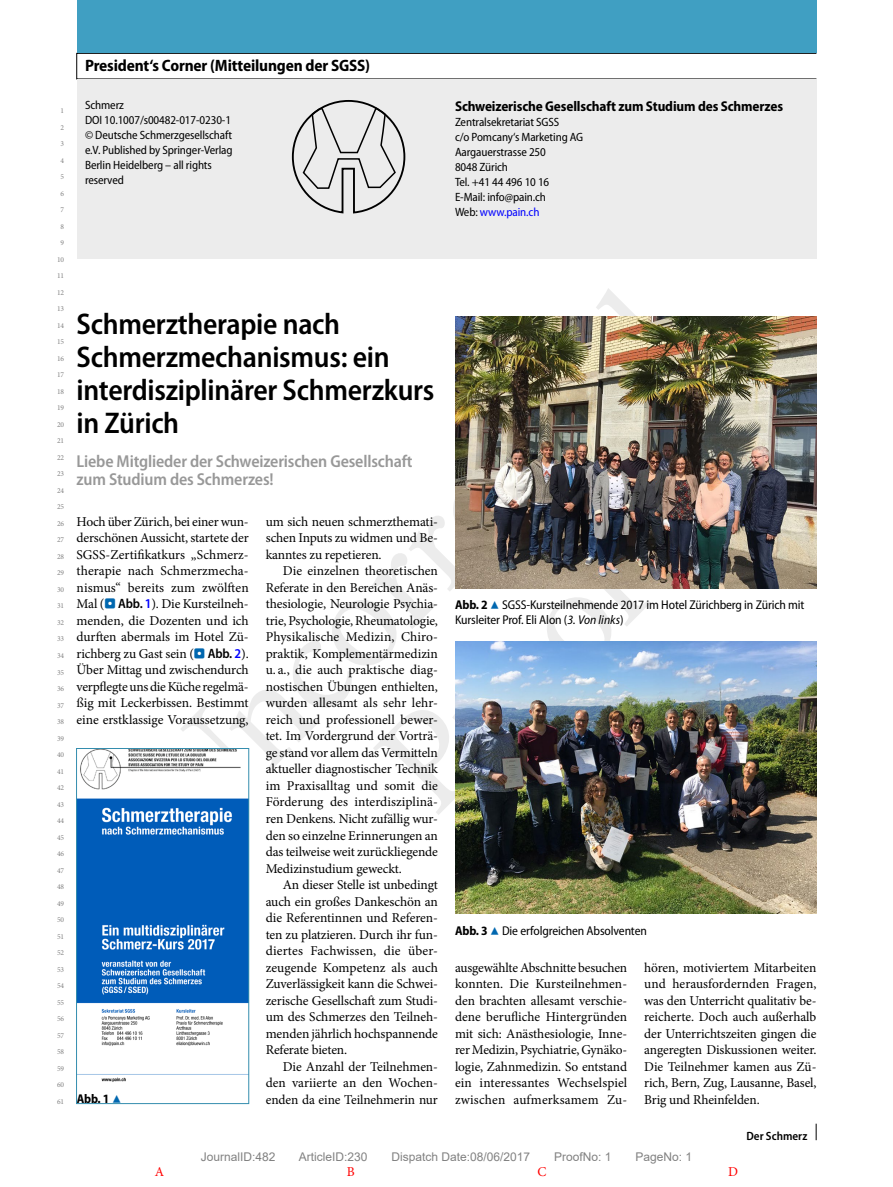
<style>
.page{position:relative;width:893px;height:1187px;background:#fff}
.page>*{position:absolute;margin:0;border:0;box-sizing:border-box;transform-origin:0 0}
.t1{font:600 semi-condensed 30px/33px "Myriad Pro";letter-spacing:-.01em;color:#000}
.t2{font:600 semi-condensed 17.25px/18px "Myriad Pro";letter-spacing:-.01em;color:#989898}
.t3{font:700 semi-condensed 16.5px "Myriad Pro";letter-spacing:-.01em;color:#000}
.t4{font:700 semi-condensed 14.25px "Myriad Pro";letter-spacing:-.01em;color:#000}
.t5{font:13.5px/16.5px "Minion Pro";letter-spacing:-.01em;color:#000;text-align:justify}
.t6{font:13.5px "Minion Pro";color:#f00}
.t7{font:semi-condensed 12.75px/15px "Myriad Pro";letter-spacing:-.01em;color:#000}
.t8{font:700 semi-condensed 12.75px "Myriad Pro";color:#000}
.t9{font:semi-condensed 12px/15px "Myriad Pro";letter-spacing:-.01em;color:#000}
.t10{font:12px "Arial";color:#818181}
.t11{font:600 semi-condensed 12px "Myriad Pro";color:#000}
.t12{font:7.5px/16.5px "Minion Pro";color:#818181;text-align:justify}
.s1{color:#00f}
.s2{font-family:"Blik Buttons";color:#0067af}
.s3{font-family:"Myriad Pro";font-weight:600;font-stretch:semi-condensed}
.s4{font-family:"Myriad Pro";font-weight:600;font-stretch:semi-condensed;color:#00f}
.s5{font-family:"Blik Buttons";font-weight:400;font-stretch:normal;color:#0067af}
.s6{font-weight:700}
.s7{font-family:"Blik Buttons";font-stretch:normal;color:#0067af}
.s8{font-style:italic}
</style>
<div class="page">
<svg style="left:181px;top:288px;width:505px;height:532px"></svg>
<svg style="left:373px;top:522px;width:278px;height:293px"></svg>
<svg style="left:816px;top:1123px;width:1px;height:17px"></svg>
<div style="left:77px;top:53px;width:740px;height:26px;border:1px solid #000"></div>
<div style="left:77px;top:0;width:739px;height:53px;background:#409fc2"></div>
<div style="left:77px;top:79px;width:739px;height:179px;background:#ececec"></div>
<svg style="left:291px;top:100px;width:114px;height:113px"></svg>
<img style="left:455px;top:317px;width:361px;height:271px">
<img style="left:455px;top:641px;width:361px;height:272px">
<img style="left:78px;top:750px;width:169px;height:331px">
<div style="left:76px;top:748px;width:173px;height:355px;border:1px solid #348dae"></div>
<p class="t12" style="left:61px;top:102px;width:5px">1</p>
<p class="t12" style="left:61px;top:119px;width:5px">2</p>
<p class="t12" style="left:61px;top:135px;width:5px">3</p>
<p class="t12" style="left:61px;top:152px;width:5px">4</p>
<p class="t12" style="left:61px;top:168px;width:5px">5</p>
<p class="t12" style="left:61px;top:185px;width:5px">6</p>
<p class="t12" style="left:61px;top:201px;width:5px">7</p>
<p class="t12" style="left:61px;top:218px;width:5px">8</p>
<p class="t12" style="left:61px;top:234px;width:5px">9</p>
<p class="t12" style="left:57px;top:251px;width:9px">10</p>
<p class="t12" style="left:57px;top:267px;width:9px">11</p>
<p class="t12" style="left:57px;top:284px;width:9px">12</p>
<p class="t12" style="left:57px;top:300px;width:9px">13</p>
<p class="t12" style="left:57px;top:317px;width:9px">14</p>
<p class="t12" style="left:57px;top:333px;width:9px">15</p>
<p class="t12" style="left:57px;top:350px;width:9px">16</p>
<p class="t12" style="left:57px;top:366px;width:9px">17</p>
<p class="t12" style="left:57px;top:383px;width:9px">18</p>
<p class="t12" style="left:57px;top:399px;width:9px">19</p>
<p class="t12" style="left:57px;top:416px;width:9px">20</p>
<p class="t12" style="left:57px;top:432px;width:9px">21</p>
<p class="t12" style="left:57px;top:449px;width:9px">22</p>
<p class="t12" style="left:57px;top:465px;width:9px">23</p>
<p class="t12" style="left:57px;top:482px;width:9px">24</p>
<p class="t12" style="left:57px;top:498px;width:9px">25</p>
<p class="t12" style="left:57px;top:515px;width:9px">26</p>
<p class="t12" style="left:57px;top:531px;width:9px">27</p>
<p class="t12" style="left:57px;top:548px;width:9px">28</p>
<p class="t12" style="left:57px;top:564px;width:9px">29</p>
<p class="t12" style="left:57px;top:581px;width:9px">30</p>
<p class="t12" style="left:57px;top:597px;width:9px">31</p>
<p class="t12" style="left:57px;top:614px;width:9px">32</p>
<p class="t12" style="left:57px;top:630px;width:9px">33<br>34<br>35</p>
<p class="t12" style="left:57px;top:680px;width:9px">36</p>
<p class="t12" style="left:57px;top:696px;width:9px">37<br>38<br>39</p>
<p class="t12" style="left:57px;top:746px;width:9px">40</p>
<p class="t12" style="left:57px;top:762px;width:9px">41<br>42<br>43</p>
<p class="t12" style="left:57px;top:812px;width:9px">44</p>
<p class="t12" style="left:57px;top:828px;width:9px">45<br>46<br>47</p>
<p class="t12" style="left:57px;top:878px;width:9px">48</p>
<p class="t12" style="left:57px;top:894px;width:9px">49<br>50</p>
<p class="t12" style="left:57px;top:927px;width:9px">51</p>
<p class="t12" style="left:57px;top:944px;width:9px">52</p>
<p class="t12" style="left:57px;top:960px;width:9px">53</p>
<p class="t12" style="left:57px;top:977px;width:9px">54<br>55</p>
<p class="t12" style="left:57px;top:1010px;width:9px">56</p>
<p class="t12" style="left:57px;top:1026px;width:9px">57<br>58</p>
<p class="t12" style="left:57px;top:1059px;width:9px">59</p>
<p class="t12" style="left:57px;top:1076px;width:9px">60</p>
<p class="t12" style="left:57px;top:1092px;width:9px">61</p>
<p class="t3" style="left:85px;top:56px;width:287px">President‘s Corner (Mitteilungen der SGSS)</p>
<p class="t9" style="left:85px;top:98px;width:149px">Schmerz<br>DOI 10.1007/s00482-017-0230-1 © Deutsche Schmerzgesellschaft e.V. Published by Springer-Verlag<br>Berlin Heidelberg – all rights reserved</p>
<p class="t4" style="left:455px;top:98px;width:330px">Schweizerische Gesellschaft zum Studium des Schmerzes</p>
<p class="t9" style="left:455px;top:114px;width:130px">Zentralsekretariat SGSS<br>c/o Pomcany‘s Marketing AG<br>Aargauerstrasse 250<br>8048 Zürich<br>Tel. +41 44 496 10 16<br>E-Mail: info@pain.ch<br>Web: <span class="s1">www.pain.ch</span></p>
<h1 class="t1" style="left:77px;top:308px;width:359px">Schmerztherapie nach<br>Schmerzmechanismus: ein interdisziplinärer Schmerzkurs in Zürich</h1>
<p class="t2" style="left:77px;top:453px;width:338px">Liebe Mitglieder der Schweizerischen Gesellschaft zum Studium des Schmerzes!</p>
<p class="t5" style="left:77px;top:513px;width:174px">Hoch über Zürich, bei einer wun&shy;derschönen Aussicht, startete der SGSS-Zertifikatkurs „Schmerz&shy;therapie nach Schmerzmecha&shy;nismus“ bereits zum zwölften Mal (<span class="s2">.</span> <span class="s3">Abb.</span> <span class="s4">1</span>). Die Kursteilneh&shy;menden, die Dozenten und ich durften abermals im Hotel Zü&shy;richberg zu Gast sein (<span class="s2">.</span> <span class="s3">Abb.</span> <span class="s4">2</span>).<br>Über Mittag und zwischendurch verpflegte uns die Küche regelmä&shy;ßig mit Leckerbissen. Bestimmt eine erstklassige Voraussetzung,</p>
<p class="t5" style="left:266px;top:513px;width:174px">um sich neuen schmerzthemati&shy;schen Inputs zu widmen und Be&shy;kanntes zu repetieren.</p>
<p class="t5" style="left:266px;top:563px;width:174px;text-indent:17px">Die einzelnen theoretischen Referate in den Bereichen Anäs&shy;thesiologie, Neurologie Psychia&shy;trie, Psychologie, Rheumatologie, Physikalische Medizin, Chiro&shy;praktik, Komplementärmedizin u. a., die auch praktische diag&shy;nostischen Übungen enthielten, wurden allesamt als sehr lehr&shy;reich und professionell bewer&shy;tet. Im Vordergrund der Vorträ&shy;ge stand vor allem das Vermitteln aktueller diagnostischer Technik im Praxisalltag und somit die Förderung des interdisziplinä&shy;ren Denkens. Nicht zufällig wur&shy;den so einzelne Erinnerungen an das teilweise weit zurückliegende Medizinstudium geweckt.</p>
<p class="t5" style="left:266px;top:876px;width:174px;text-indent:17px">An dieser Stelle ist unbedingt auch ein großes Dankeschön an die Referentinnen und Referen&shy;ten zu platzieren. Durch ihr fun&shy;diertes Fachwissen, die über&shy;zeugende Kompetenz als auch Zuverlässigkeit kann die Schwei&shy;zerische Gesellschaft zum Studi&shy;um des Schmerzes den Teilneh&shy;menden jährlich hochspannende Referate bieten.</p>
<p class="t5" style="left:266px;top:1058px;width:174px;text-indent:17px">Die Anzahl der Teilnehmen&shy;den variierte an den Wochen&shy;enden da eine Teilnehmerin nur</p>
<p class="t8" style="left:77px;top:1091px;width:46px">Abb. 1 <span class="s5">8</span></p>
<p class="t7" style="left:455px;top:598px;width:351px"><span class="s6">Abb. 2</span> <span class="s7">8</span> SGSS-Kursteilnehmende 2017 im Hotel Zürichberg in Zürich mit<br>Kursleiter Prof. Eli Alon (<span class="s8">3. Von links</span>)</p>
<p class="t7" style="left:455px;top:923px;width:193px"><span class="s6">Abb. 3</span> <span class="s7">8</span> Die erfolgreichen Absolventen</p>
<p class="t5" style="left:455px;top:959px;width:174px">ausgewählte Abschnitte besuchen konnten. Die Kursteilnehmen&shy;den brachten allesamt verschie&shy;dene berufliche Hintergründen mit sich: Anästhesiologie, Inne&shy;rer Medizin, Psychiatrie, Gynäko&shy;logie, Zahnmedizin. So entstand ein interessantes Wechselspiel zwischen aufmerksamem Zu-</p>
<p class="t5" style="left:644px;top:959px;width:174px">hören, motiviertem Mitarbeiten und herausfordernden Fragen, was den Unterricht qualitativ be&shy;reicherte. Doch auch außerhalb der Unterrichtszeiten gingen die angeregten Diskussionen weiter.<br>Die Teilnehmer kamen aus Zü&shy;rich, Bern, Zug, Lausanne, Basel, Brig und Rheinfelden.</p>
<p class="t11" style="left:746px;top:1129px;width:62px">Der Schmerz</p>
<p class="t10" style="left:201px;top:1148px;width:76px">JournalID:482</p>
<p class="t10" style="left:299px;top:1148px;width:70px">ArticleID:230</p>
<p class="t10" style="left:391px;top:1148px;width:140px">Dispatch Date:08/06/2017</p>
<p class="t10" style="left:554px;top:1148px;width:59px">ProofNo: 1</p>
<p class="t10" style="left:636px;top:1148px;width:58px">PageNo: 1</p>
<p class="t6" style="left:155px;top:1162px;width:11px">A</p>
<p class="t6" style="left:347px;top:1162px;width:9px">B</p>
<p class="t6" style="left:537px;top:1162px;width:10px">C</p>
<p class="t6" style="left:728px;top:1162px;width:11px">D</p>
</div>
